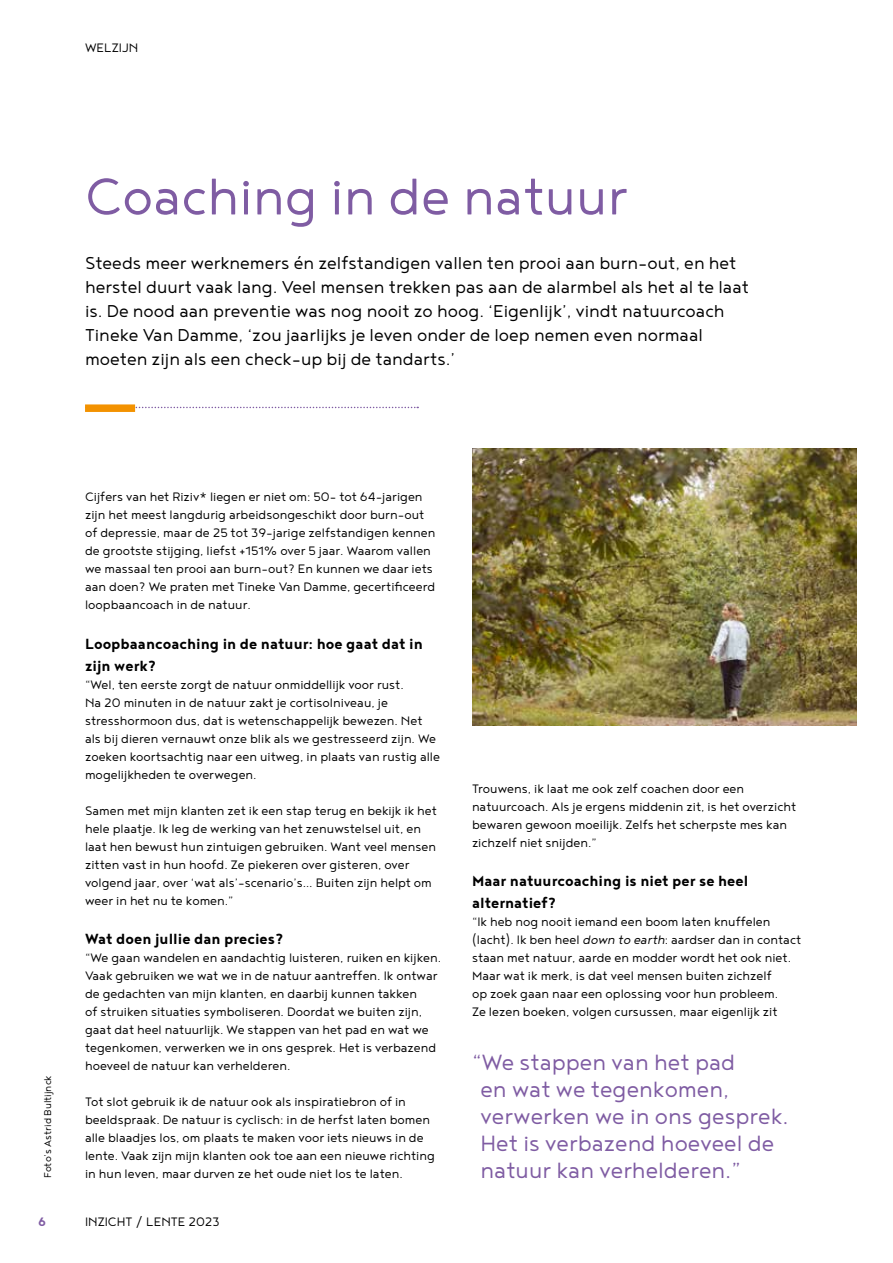
<style>
.page{position:relative;width:893px;height:1263px;background:#fff}
.page>*{position:absolute;margin:0;border:0;box-sizing:border-box;transform-origin:0 0}
.t1{font:300 63px "Noyh";color:#7f5ca3}
.t2{font:300 27px/27px "Noyh";color:#7f5ca3}
.t3{font:300 21px/24px "Noyh";color:#000}
.t4{font:700 18px/21.6px "Noyh";color:#000}
.t5{font:300 15px/18px "Noyh";color:#000}
.t6{font:700 15px "Noyh";color:#7f5ca3}
.t7{font:300 12px "Noyh";color:#000}
.s1{font-style:italic}
</style>
<div class="page">
<svg style="left:135px;top:407px;width:283px;height:1px"></svg>
<div style="left:85px;top:404px;width:50px;height:8px;background:#f39200"></div>
<img style="left:472px;top:448px;width:385px;height:277px">
<p class="t5" style="left:85px;top:38px;width:55px">WELZIJN</p>
<h1 class="t1" style="left:85px;top:162px;width:544px">Coaching in de natuur</h1>
<p class="t3" style="left:85px;top:251px;width:665px">Steeds meer werknemers én zelfstandigen vallen ten prooi aan burn-out, en het herstel duurt vaak lang. Veel mensen trekken pas aan de alarmbel als het al te laat is. De nood aan preventie was nog nooit zo hoog. ‘Eigenlijk’, vindt natuurcoach Tineke Van Damme, ‘zou jaarlijks je leven onder de loep nemen even normaal moeten zijn als een check-up bij de tandarts.’</p>
<p class="t7" style="left:41px;top:1178px;width:104px;rotate:-90deg">Foto’s Astrid Bultijnck</p>
<p class="t5" style="left:85px;top:488px;width:352px">Cijfers van het Riziv* liegen er niet om: 50- tot 64-jarigen zijn het meest langdurig arbeidsongeschikt door burn-out of depressie, maar de 25 tot 39-jarige zelfstandigen kennen de grootste stijging, liefst +151% over 5 jaar. Waarom vallen we massaal ten prooi aan burn-out? En kunnen we daar iets aan doen? We praten met Tineke Van Damme, gecertificeerd loopbaancoach in de natuur.</p>
<p class="t4" style="left:85px;top:632px;width:339px">Loopbaancoaching in de natuur: hoe gaat dat in zijn werk?</p>
<p class="t5" style="left:85px;top:675px;width:357px">“Wel, ten eerste zorgt de natuur onmiddellijk voor rust.<br>Na 20 minuten in de natuur zakt je cortisolniveau, je stresshormoon dus, dat is wetenschappelijk bewezen. Net als bij dieren vernauwt onze blik als we gestresseerd zijn. We zoeken koortsachtig naar een uitweg, in plaats van rustig alle mogelijkheden te overwegen.</p>
<p class="t5" style="left:85px;top:801px;width:353px">Samen met mijn klanten zet ik een stap terug en bekijk ik het hele plaatje. Ik leg de werking van het zenuwstelsel uit, en laat hen bewust hun zintuigen gebruiken. Want veel mensen zitten vast in hun hoofd. Ze piekeren over gisteren, over volgend jaar, over ‘wat als’-scenario’s… Buiten zijn helpt om weer in het nu te komen.”</p>
<p class="t4" style="left:85px;top:928px;width:200px">Wat doen jullie dan precies?</p>
<p class="t5" style="left:85px;top:948px;width:358px">“We gaan wandelen en aandachtig luisteren, ruiken en kijken.<br>Vaak gebruiken we wat we in de natuur aantreffen. Ik ontwar de gedachten van mijn klanten, en daarbij kunnen takken<br>of struiken situaties symboliseren. Doordat we buiten zijn, gaat dat heel natuurlijk. We stappen van het pad en wat we tegenkomen, verwerken we in ons gesprek. Het is verbazend hoeveel de natuur kan verhelderen.</p>
<p class="t5" style="left:85px;top:1092px;width:351px">Tot slot gebruik ik de natuur ook als inspiratiebron of in beeldspraak. De natuur is cyclisch: in de herfst laten bomen alle blaadjes los, om plaats te maken voor iets nieuws in de lente. Vaak zijn mijn klanten ook toe aan een nieuwe richting in hun leven, maar durven ze het oude niet los te laten.</p>
<p class="t5" style="left:472px;top:779px;width:326px">Trouwens, ik laat me ook zelf coachen door een natuurcoach. Als je ergens middenin zit, is het overzicht bewaren gewoon moeilijk. Zelfs het scherpste mes kan zichzelf niet snijden.”</p>
<p class="t4" style="left:472px;top:870px;width:278px">Maar natuurcoaching is niet per se heel alternatief?</p>
<p class="t5" style="left:472px;top:912px;width:331px">“Ik heb nog nooit iemand een boom laten knuffelen (lacht). Ik ben heel <span class="s1">down to earth</span>: aardser dan in contact staan met natuur, aarde en modder wordt het ook niet.<br>Maar wat ik merk, is dat veel mensen buiten zichzelf<br>op zoek gaan naar een oplossing voor hun probleem.<br>Ze lezen boeken, volgen cursussen, maar eigenlijk zit</p>
<h2 class="t2" style="left:480px;top:1048px;width:310px;text-indent:-9px">“We stappen van het pad<br>en wat we tegenkomen, verwerken we in ons gesprek.<br>Het is verbazend hoeveel de natuur kan verhelderen.”</h2>
<p class="t6" style="left:38px;top:1213px;width:9px">6</p>
<p class="t5" style="left:85px;top:1212px;width:136px">INZICHT / LENTE 2023</p>
</div>
